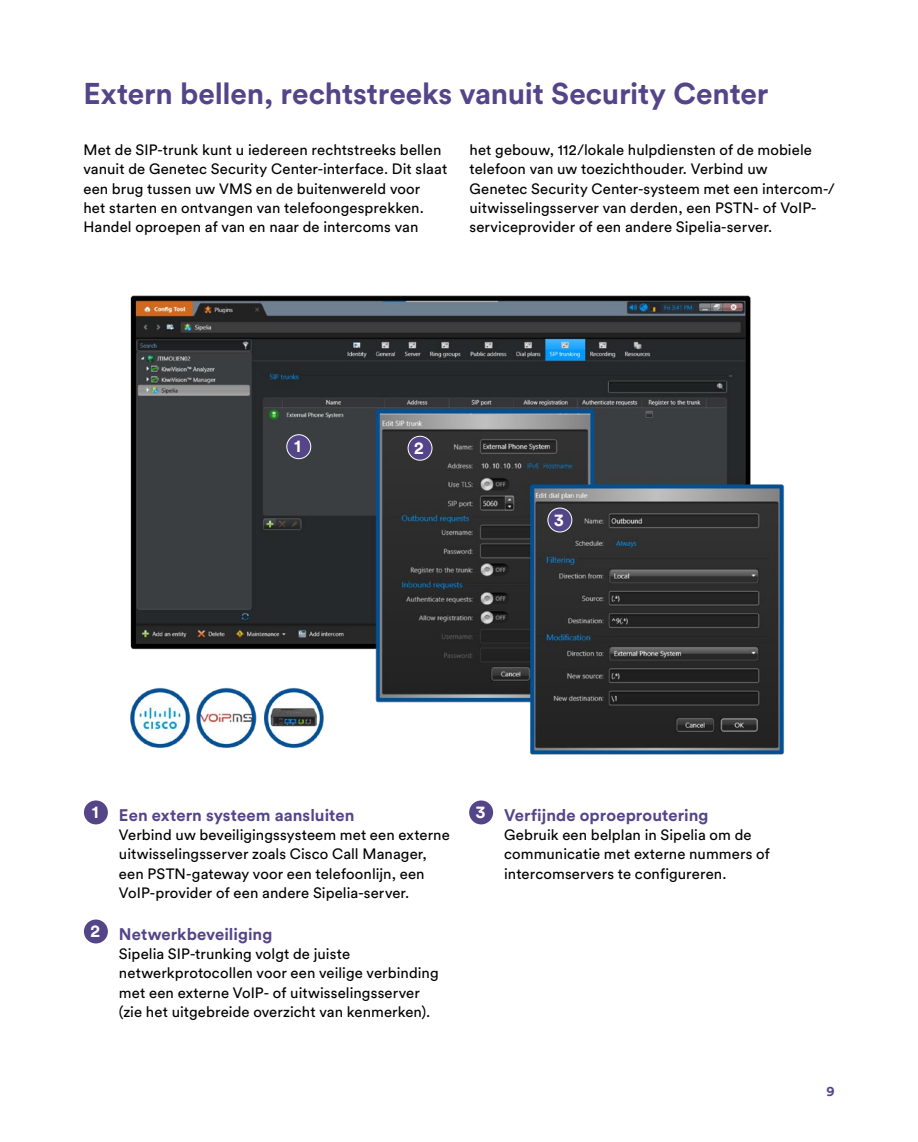
<style>
.page{position:relative;width:918px;height:1142px;background:#fff}
.page>*{position:absolute;margin:0;border:0;box-sizing:border-box;transform-origin:0 0}
.Heading_2__after{font:700 29.75px "Circular Pro";letter-spacing:-.005em;color:#534588}
.t1{font:700 17.5px "Circular Pro";color:#fff}
.Heading_4{font:700 16.62px "Circular Pro";letter-spacing:.005em;color:#534588}
.Body_Text{font:14.88px/19.2px "Circular Pro";letter-spacing:.01em;color:#000}
.t2{font:700 14px "Circular Pro";color:#534588}
</style>
<div class="page">
<img style="left:130px;top:295px;width:654px;height:460px">
<div style="left:287px;top:435px;width:24px;height:23px;background:#534588;border-radius:50%"></div>
<div style="left:286px;top:434px;width:25px;height:25px;border:1px solid #fff;border-radius:50%"></div>
<div style="left:408px;top:436px;width:24px;height:24px;background:#534588;border-radius:50%"></div>
<div style="left:407px;top:436px;width:25px;height:24px;border:1px solid #fff;border-radius:50%"></div>
<div style="left:547px;top:508px;width:24px;height:24px;background:#534588;border-radius:50%"></div>
<div style="left:547px;top:507px;width:25px;height:25px;border:1px solid #fff;border-radius:50%"></div>
<div style="left:84px;top:800px;width:24px;height:24px;background:#534588;border-radius:50%"></div>
<div style="left:84px;top:919px;width:24px;height:24px;background:#534588;border-radius:50%"></div>
<div style="left:469px;top:800px;width:24px;height:24px;background:#534588;border-radius:50%"></div>
<p class="Heading_2__after" style="left:83px;top:74px;width:686px">Extern bellen, rechtstreeks vanuit Security Center</p>
<p class="Body_Text" style="left:83px;top:140px;width:365px">Met de SIP-trunk kunt u iedereen rechtstreeks bellen vanuit de Genetec Security Center-interface. Dit slaat een brug tussen uw VMS en de buitenwereld voor<br>het starten en ontvangen van telefoongesprekken.<br>Handel oproepen af van en naar de intercoms van</p>
<p class="Body_Text" style="left:469px;top:140px;width:366px">het gebouw, 112/lokale hulpdiensten of de mobiele telefoon van uw toezichthouder. Verbind uw<br>Genetec Security Center-systeem met een intercom-/ uitwisselingsserver van derden, een PSTN- of VoIP&shy;serviceprovider of een andere Sipelia-server.</p>
<p class="t1" style="left:294px;top:434px;width:8px">1</p>
<p class="t1" style="left:414px;top:435px;width:11px">2</p>
<p class="t1" style="left:554px;top:507px;width:11px">3</p>
<p class="t1" style="left:92px;top:799px;width:8px">1</p>
<p class="Heading_4" style="left:119px;top:803px;width:237px">Een extern systeem aansluiten</p>
<p class="Body_Text" style="left:119px;top:824px;width:332px">Verbind uw beveiligingssysteem met een externe uitwisselingsserver zoals Cisco Call Manager, een PSTN-gateway voor een telefoonlijn, een VoIP-provider of een andere Sipelia-server.</p>
<p class="t1" style="left:90px;top:918px;width:11px">2</p>
<p class="Heading_4" style="left:119px;top:922px;width:155px">Netwerkbeveiliging</p>
<p class="Body_Text" style="left:119px;top:943px;width:321px">Sipelia SIP-trunking volgt de juiste netwerkprotocollen voor een veilige verbinding met een externe VoIP- of uitwisselingsserver (zie het uitgebreide overzicht van kenmerken).</p>
<p class="t1" style="left:475px;top:800px;width:11px">3</p>
<p class="Heading_4" style="left:504px;top:803px;width:206px">Verfijnde oproeproutering</p>
<p class="Body_Text" style="left:504px;top:824px;width:267px">Gebruik een belplan in Sipelia om de communicatie met externe nummers of intercomservers te configureren.</p>
<p class="t2" style="left:826px;top:1081px;width:10px">9</p>
</div>
